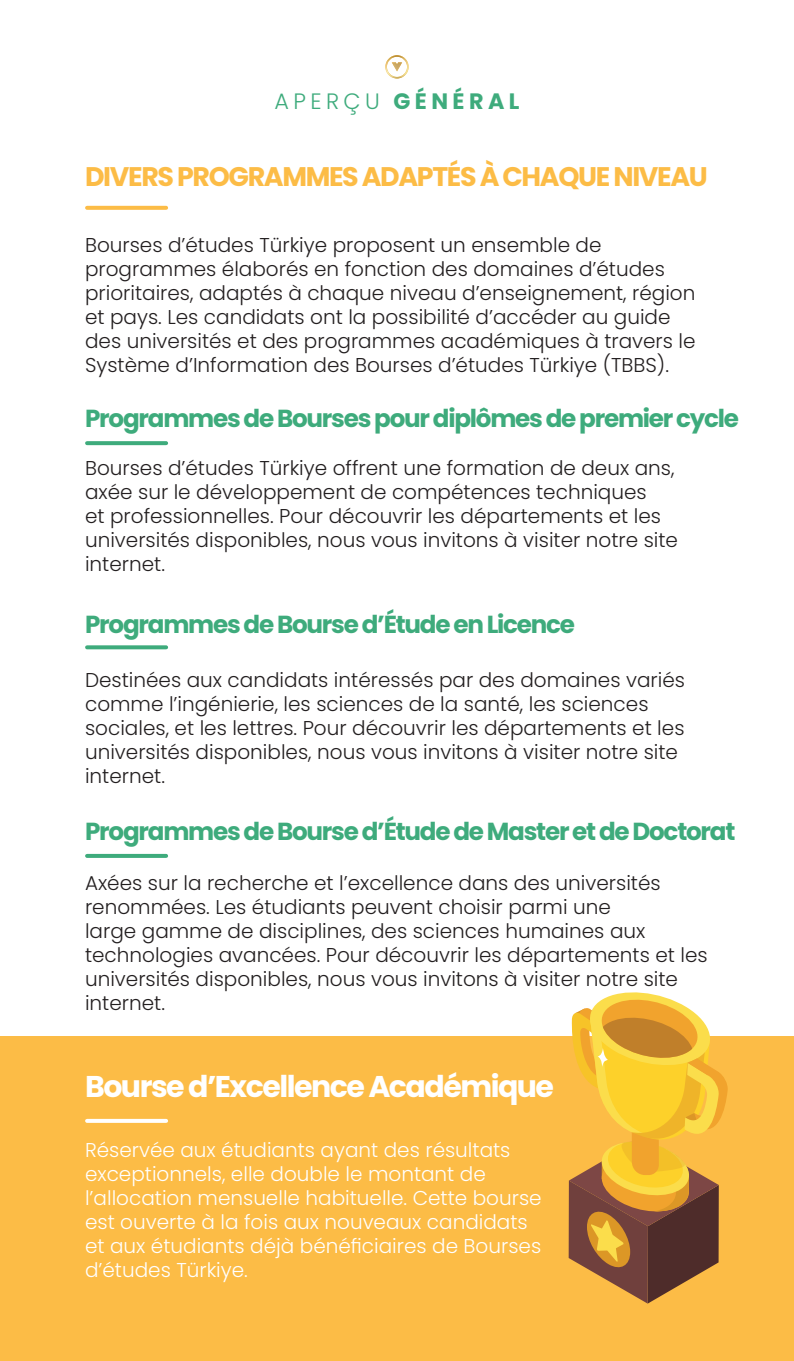
<style>
.page{position:relative;width:794px;height:1361px;background:#fff}
.page>*{position:absolute;margin:0;border:0;box-sizing:border-box;transform-origin:0 0}
.t1{font:700 30px "Poppins";letter-spacing:-.05em;color:#fff}
.t2{font:700 26.8px "Poppins";letter-spacing:-.05em;color:#fcbc46}
.t3{font:700 24.6px "Poppins";letter-spacing:-.05em;color:#3eab7c}
.t4{font:700 22.2px "Poppins";letter-spacing:.2em;color:#3eab7c}
.t5{font:300 20px/24px "Poppins";color:#231f20}
.t6{font:300 20px/24px "Poppins";color:#fff}
.s1{font-weight:300}
</style>
<div class="page">
<img style="left:385px;top:55px;width:23px;height:23px">
<div style="left:0;top:1036px;width:794px;height:325px;background:#fcbc46"></div>
<svg style="left:87px;top:206px;width:79px;height:4px"></svg>
<svg style="left:87px;top:645px;width:79px;height:4px"></svg>
<svg style="left:87px;top:441px;width:79px;height:4px"></svg>
<svg style="left:87px;top:854px;width:79px;height:4px"></svg>
<svg style="left:87px;top:1119px;width:79px;height:4px"></svg>
<svg style="left:568px;top:992px;width:160px;height:311px"></svg>
<p class="t4" style="left:274px;top:89px;width:247px"><span class="s1">APERÇU</span> GÉNÉRAL</p>
<h2 class="t2" style="left:85px;top:161px;width:624px">DIVERS PROGRAMMES ADAPTÉS À CHAQUE NIVEAU</h2>
<p class="t5" style="left:85px;top:233px;width:612px">Bourses d’études Türkiye proposent un ensemble de programmes élaborés en fonction des domaines d’études prioritaires, adaptés à chaque niveau d’enseignement, région et pays. Les candidats ont la possibilité d’accéder au guide des universités et des programmes académiques à travers le Système d’Information des Bourses d’études Türkiye (TBBS).</p>
<p class="t3" style="left:85px;top:404px;width:655px">Programmes de Bourses pour diplômes de premier cycle</p>
<p class="t5" style="left:85px;top:456px;width:594px">Bourses d’études Türkiye offrent une formation de deux ans, axée sur le développement de compétences techniques<br>et professionnelles. Pour découvrir les départements et les universités disponibles, nous vous invitons à visiter notre site internet.</p>
<p class="t3" style="left:85px;top:610px;width:491px">Programmes de Bourse d’Étude en Licence</p>
<p class="t5" style="left:85px;top:668px;width:601px">Destinées aux candidats intéressés par des domaines variés comme l’ingénierie, les sciences de la santé, les sciences sociales, et les lettres. Pour découvrir les départements et les universités disponibles, nous vous invitons à visiter notre site internet.</p>
<p class="t3" style="left:85px;top:817px;width:652px">Programmes de Bourse d’Étude de Master et de Doctorat</p>
<p class="t5" style="left:85px;top:871px;width:624px">Axées sur la recherche et l’excellence dans des universités renommées. Les étudiants peuvent choisir parmi une<br>large gamme de disciplines, des sciences humaines aux technologies avancées. Pour découvrir les départements et les universités disponibles, nous vous invitons à visiter notre site internet.</p>
<h1 class="t1" style="left:85px;top:1068px;width:470px">Bourse d’Excellence Académique</h1>
<p class="t6" style="left:85px;top:1137px;width:458px">Réservée aux étudiants ayant des résultats exceptionnels, elle double le montant de l’allocation mensuelle habituelle. Cette bourse est ouverte à la fois aux nouveaux candidats et aux étudiants déjà bénéficiaires de Bourses d’études Türkiye.</p>
</div>
